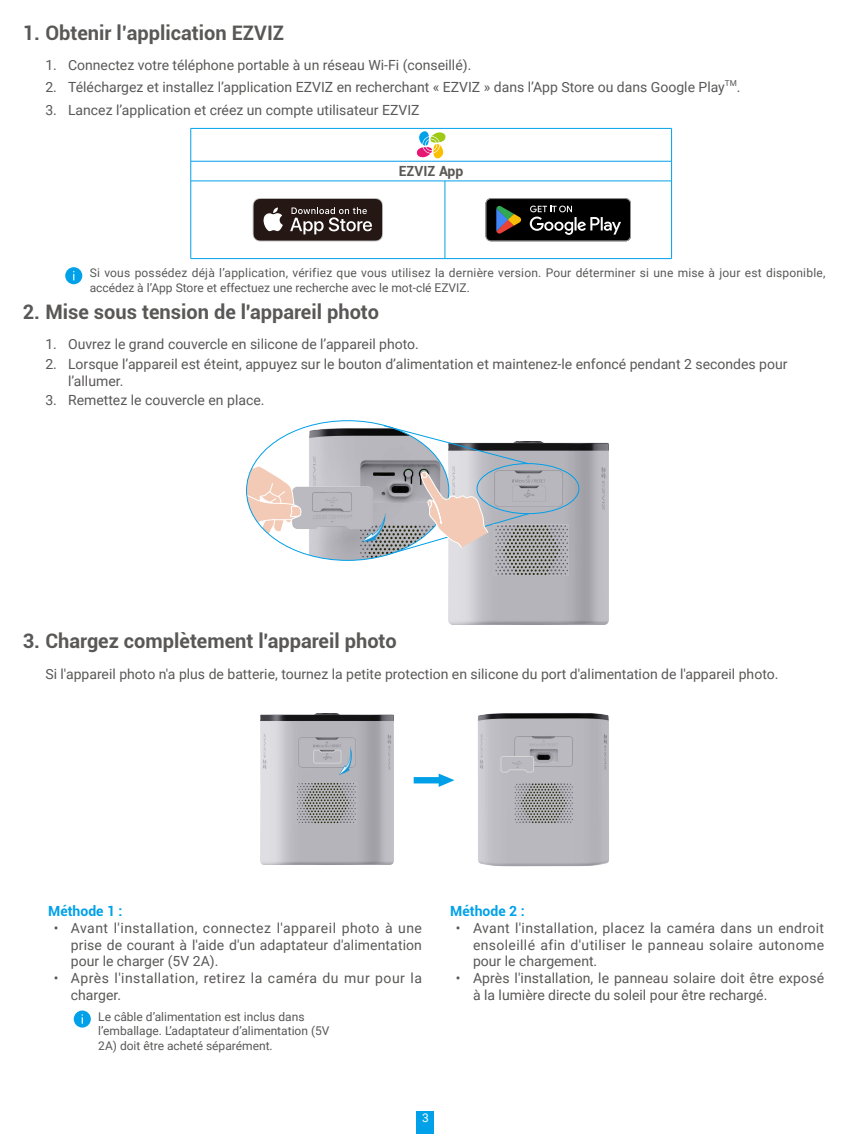
<style>
.page{position:relative;width:851px;height:1134px;background:#fff}
.page>*{position:absolute;margin:0;border:0;box-sizing:border-box;transform-origin:0 0}
.t1{font:700 20px "Roboto";color:#595857}
.t2{font:14px/16.8px "Roboto";color:#595857}
.t3{font:14px/16.8px "Roboto";letter-spacing:.03em;color:#595857}
.t4{font:700 14px "Roboto";color:#00a1e9}
.t5{font:700 14px "Roboto";color:#595857}
.t6{font:12px/14.4px "Roboto";color:#595857}
.t7{font:12px "Roboto";color:#fff}
.t8{font:8.2px "Roboto";color:#595857}
</style>
<div class="page">
<div style="left:417px;top:1111px;width:17px;height:23px;background:#00a1e9"></div>
<hr style="left:191px;top:128px;width:254px;height:1px;background:#00a1e9">
<hr style="left:190px;top:128px;width:1px;height:33px;background:#00a1e9">
<hr style="left:445px;top:128px;width:226px;height:1px;background:#00a1e9">
<hr style="left:671px;top:128px;width:1px;height:33px;background:#00a1e9">
<hr style="left:191px;top:161px;width:254px;height:1px;background:#00a1e9">
<svg style="left:190px;top:161px;width:1px;height:20px"></svg>
<hr style="left:445px;top:161px;width:226px;height:1px;background:#00a1e9">
<svg style="left:671px;top:161px;width:1px;height:20px"></svg>
<hr style="left:191px;top:181px;width:254px;height:1px;background:#00a1e9">
<hr style="left:190px;top:181px;width:1px;height:77px;background:#00a1e9">
<hr style="left:445px;top:181px;width:226px;height:1px;background:#00a1e9">
<hr style="left:444px;top:181px;width:1px;height:77px;background:#00a1e9">
<hr style="left:671px;top:181px;width:1px;height:77px;background:#00a1e9">
<hr style="left:191px;top:258px;width:254px;height:1px;background:#00a1e9">
<hr style="left:445px;top:258px;width:226px;height:1px;background:#00a1e9">
<svg style="left:416px;top:131px;width:29px;height:27px"></svg>
<svg style="left:252px;top:198px;width:131px;height:43px;background:#4e4442"></svg>
<svg style="left:485px;top:198px;width:145px;height:43px;background:#292827"></svg>
<div style="left:65px;top:267px;width:17px;height:17px;background:#00a1e9;border-radius:50%"></div>
<img style="left:449px;top:442px;width:159px;height:182px">
<svg style="left:448px;top:441px;width:80px;height:23px;background:#8c939b"></svg>
<img style="left:274px;top:421px;width:174px;height:139px">
<svg style="left:246px;top:466px;width:55px;height:69px"></svg>
<svg style="left:362px;top:472px;width:167px;height:84px;background:#bbb8ba"></svg>
<img style="left:493px;top:525px;width:75px;height:51px">
<img style="left:261px;top:713px;width:132px;height:151px">
<img style="left:454px;top:713px;width:155px;height:154px">
<svg style="left:500px;top:756px;width:34px;height:17px"></svg>
<img style="left:296px;top:782px;width:61px;height:41px">
<svg style="left:413px;top:773px;width:41px;height:14px"></svg>
<svg style="left:313px;top:746px;width:40px;height:29px"></svg>
<svg style="left:74px;top:1010px;width:17px;height:17px"></svg>
<h1 class="t1" style="left:23px;top:19px;width:263px">1. Obtenir l’application EZVIZ</h1>
<p class="t2" style="left:45px;top:56px;width:427px">1. Connectez votre téléphone portable à un réseau Wi-Fi (conseillé).</p>
<p class="t2" style="left:45px;top:79px;width:681px">2. Téléchargez et installez l’application EZVIZ en recherchant « EZVIZ » dans l’App Store ou dans Google Play</p>
<p class="t8" style="left:724px;top:77px;width:13px">TM</p>
<p class="t2" style="left:736px;top:79px;width:5px">.</p>
<p class="t2" style="left:45px;top:101px;width:375px">3. Lancez l’application et créez un compte utilisateur EZVIZ</p>
<p class="t5" style="left:399px;top:161px;width:66px">EZVIZ App</p>
<p class="t6" style="left:90px;top:266px;width:737px">Si vous possédez déjà l’application, vérifiez que vous utilisez la dernière version. Pour déterminer si une mise à jour est disponible, accédez à l’App Store et effectuez une recherche avec le mot-clé EZVIZ.</p>
<h1 class="t1" style="left:23px;top:298px;width:358px">2. Mise sous tension de l'appareil photo</h1>
<p class="t2" style="left:45px;top:335px;width:375px">1. Ouvrez le grand couvercle en silicone de l’appareil photo.</p>
<p class="t2" style="left:68px;top:355px;width:720px;text-indent:-23px">2. Lorsque l’appareil est éteint, appuyez sur le bouton d’alimentation et maintenez-le enfoncé pendant 2 secondes pour l’allumer.</p>
<p class="t2" style="left:45px;top:392px;width:220px">3. Remettez le couvercle en place.</p>
<h1 class="t1" style="left:23px;top:627px;width:375px">3. Chargez complètement l'appareil photo</h1>
<p class="t2" style="left:45px;top:665px;width:734px">Si l'appareil photo n'a plus de batterie, tournez la petite protection en silicone du port d'alimentation de l'appareil photo.</p>
<p class="t4" style="left:48px;top:901px;width:76px">Méthode 1 :</p>
<p class="t2" style="left:71px;top:919px;width:352px;text-align:justify;text-indent:-17px">• Avant l'installation, connectez l'appareil photo à une prise de courant à l'aide d'un adaptateur d'alimentation pour le charger (5V 2A).</p>
<p class="t3" style="left:71px;top:969px;width:352px;text-indent:-17px">• Après l'installation, retirez la caméra du mur pour la charger.</p>
<p class="t6" style="left:98px;top:1009px;width:233px">Le câble d’alimentation est inclus dans l’emballage. L’adaptateur d’alimentation (5V<br>2A) doit être acheté séparément.</p>
<p class="t4" style="left:450px;top:901px;width:76px">Méthode 2 :</p>
<p class="t2" style="left:473px;top:919px;width:352px;text-align:justify;text-indent:-17px">• Avant l'installation, placez la caméra dans un endroit ensoleillé afin d'utiliser le panneau solaire autonome pour le chargement.</p>
<p class="t2" style="left:473px;top:969px;width:352px;text-indent:-17px">• Après l'installation, le panneau solaire doit être exposé à la lumière directe du soleil pour être rechargé.</p>
<p class="t7" style="left:422px;top:1109px;width:8px">3</p>
</div>
